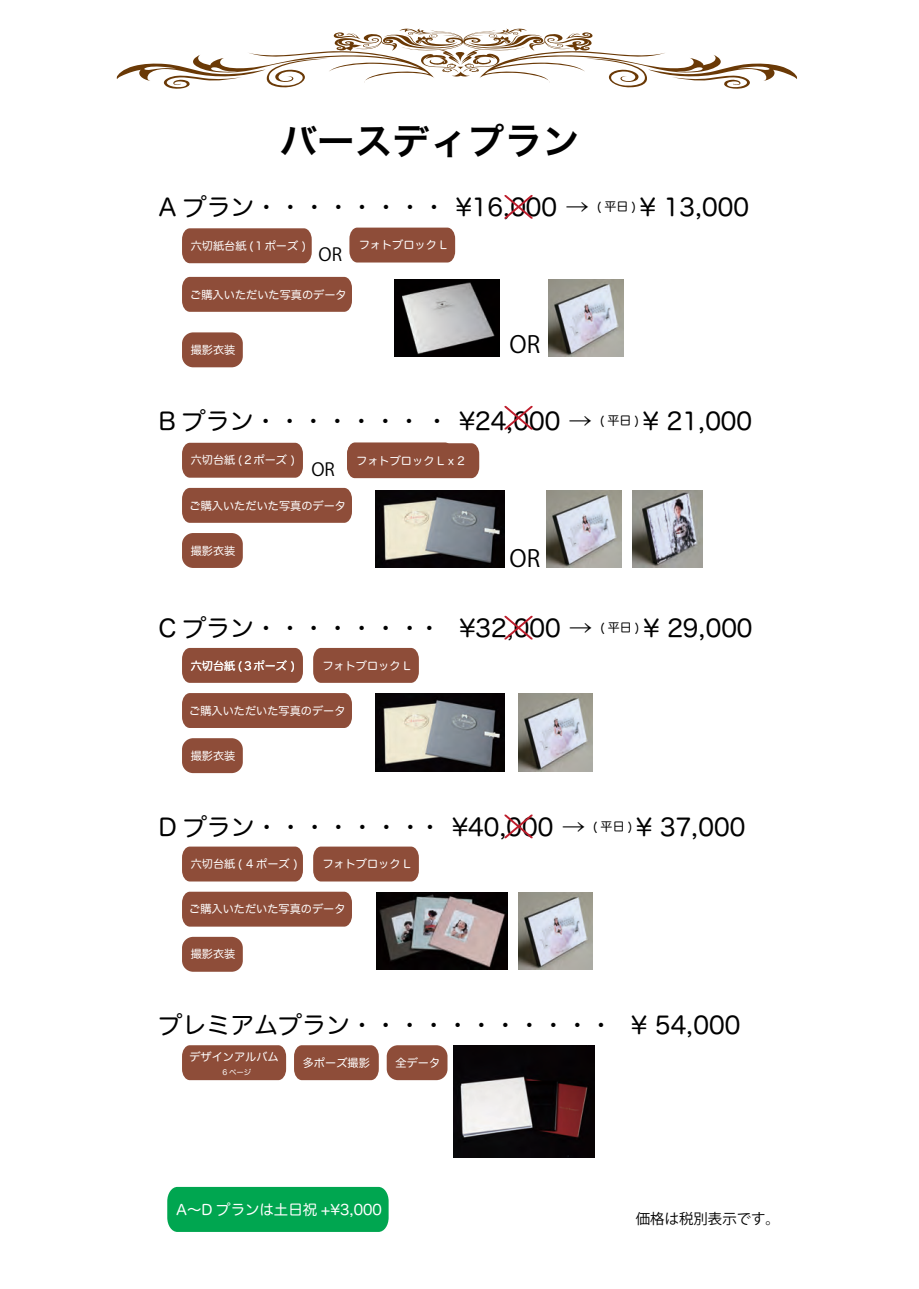
<style>
.page{position:relative;width:919px;height:1289px;background:#fff}
.page>*{position:absolute;margin:0;border:0;box-sizing:border-box;transform-origin:0 0}
.t1{font:64.95px "BRG Penji Koibumi";color:#be1d2c;scale:1.18 1}
.t2{font:37.5px "Hira Kaku Pro N W6";color:#000}
.t3{font:23.85px "Hira Maru Pro N W4";color:#000}
.t4{font:23.4px "Koz Go Pr 6 N";color:#000}
.t5{font:17.85px "Koz Go Pr 6 N";color:#000}
.t6{font:14.4px "Hira Maru Pro N W4";color:#fff}
.t7{font:14.4px "Koz Go Pr 6 N";color:#000}
.t8{font:11.1px "Hira Maru Pro N W4";color:#fff}
.t9{font:7.5px "Hira Maru Pro N W4";color:#fff}
</style>
<div class="page">
<div style="left:167px;top:1186px;width:221px;height:45px;background:#00a650"></div>
<div style="left:386px;top:1045px;width:61px;height:35px;background:#8e4d39;border-radius:11px"></div>
<div style="left:294px;top:1045px;width:85px;height:35px;background:#8e4d39"></div>
<div style="left:182px;top:1045px;width:104px;height:35px;background:#8e4d39"></div>
<img style="left:453px;top:1045px;width:141px;height:112px">
<div style="left:182px;top:533px;width:61px;height:35px;background:#8e4d39;border-radius:11px"></div>
<div style="left:182px;top:443px;width:121px;height:34px;background:#8e4d39"></div>
<img style="left:546px;top:490px;width:75px;height:77px">
<img style="left:632px;top:490px;width:70px;height:77px">
<img style="left:375px;top:490px;width:130px;height:77px">
<img style="left:375px;top:693px;width:130px;height:78px">
<div style="left:182px;top:488px;width:170px;height:35px;background:#8e4d39"></div>
<div style="left:182px;top:738px;width:61px;height:35px;background:#8e4d39;border-radius:11px"></div>
<img style="left:518px;top:693px;width:75px;height:78px">
<div style="left:313px;top:648px;width:106px;height:35px;background:#8e4d39"></div>
<div style="left:182px;top:648px;width:121px;height:35px;background:#8e4d39"></div>
<div style="left:182px;top:693px;width:170px;height:35px;background:#8e4d39"></div>
<div style="left:182px;top:936px;width:61px;height:35px;background:#8e4d39;border-radius:11px"></div>
<img style="left:376px;top:892px;width:132px;height:77px">
<img style="left:518px;top:892px;width:75px;height:77px">
<div style="left:313px;top:846px;width:106px;height:35px;background:#8e4d39"></div>
<div style="left:182px;top:846px;width:121px;height:35px;background:#8e4d39"></div>
<div style="left:182px;top:891px;width:170px;height:35px;background:#8e4d39"></div>
<div style="left:182px;top:277px;width:170px;height:35px;background:#8e4d39"></div>
<div style="left:182px;top:332px;width:61px;height:35px;background:#8e4d39;border-radius:11px"></div>
<img style="left:548px;top:279px;width:75px;height:78px">
<div style="left:182px;top:228px;width:130px;height:35px;background:#8e4d39"></div>
<div style="left:349px;top:227px;width:106px;height:35px;background:#8e4d39"></div>
<img style="left:394px;top:279px;width:105px;height:78px">
<div style="left:347px;top:442px;width:132px;height:36px;background:#8e4d39"></div>
<svg style="left:116px;top:29px;width:681px;height:60px"></svg>
<h2 class="t2" style="left:280px;top:106px;width:301px">バースディプラン</h2>
<h1 class="t1" style="left:480px;top:173px;width:67px">×</h1>
<h3 class="t3" style="left:159px;top:186px;width:592px">A プラン・・・・・・・・ ¥16,000 → <sup>(</sup> <sup>平日</sup> <sup>)</sup> ¥ 13,000</h3>
<p class="t8" style="left:191px;top:236px;width:117px">六切紙台紙 (１ポーズ )</p>
<p class="t8" style="left:358px;top:235px;width:90px">フォトブロック L</p>
<h3 class="t5" style="left:318px;top:244px;width:25px">OR</h3>
<p class="t8" style="left:190px;top:285px;width:158px">ご購入いただいた写真のデータ</p>
<p class="t8" style="left:191px;top:340px;width:46px">撮影衣装</p>
<h3 class="t4" style="left:509px;top:331px;width:32px">OR</h3>
<h1 class="t1" style="left:480px;top:384px;width:67px">×</h1>
<h3 class="t3" style="left:159px;top:400px;width:595px">B プラン・・・・・・・ ・ ¥24,000 → <sup>(</sup> <sup>平日</sup> <sup>)</sup> ¥ 21,000</h3>
<p class="t8" style="left:191px;top:450px;width:106px">六切台紙 (２ポーズ )</p>
<h3 class="t5" style="left:311px;top:459px;width:25px">OR</h3>
<p class="t8" style="left:190px;top:496px;width:158px">ご購入いただいた写真のデータ</p>
<p class="t8" style="left:356px;top:451px;width:110px">フォトブロック L x 2</p>
<p class="t8" style="left:191px;top:541px;width:46px">撮影衣装</p>
<h3 class="t4" style="left:509px;top:544px;width:32px">OR</h3>
<h1 class="t1" style="left:480px;top:594px;width:67px">×</h1>
<h3 class="t3" style="left:159px;top:607px;width:595px">C プラン・・・・・・・ ・ ¥32,000 → <sup>(</sup> <sup>平日</sup> <sup>)</sup> ¥ 29,000</h3>
<p class="t8" style="left:191px;top:655px;width:106px">六切台紙 (３ポーズ )</p>
<p class="t8" style="left:322px;top:655px;width:90px">フォトブロック L</p>
<p class="t8" style="left:189px;top:701px;width:158px">ご購入いただいた写真のデータ</p>
<p class="t8" style="left:191px;top:746px;width:46px">撮影衣装</p>
<h1 class="t1" style="left:480px;top:792px;width:67px">×</h1>
<h3 class="t3" style="left:159px;top:806px;width:588px">D プラン・・・・・・・ ・ ¥40,000 → <sup>(</sup> <sup>平日</sup> <sup>)</sup> ¥ 37,000</h3>
<p class="t8" style="left:191px;top:854px;width:108px">六切台紙 ( 4 ポーズ )</p>
<p class="t8" style="left:322px;top:854px;width:90px">フォトブロック L</p>
<p class="t8" style="left:189px;top:899px;width:158px">ご購入いただいた写真のデータ</p>
<p class="t8" style="left:191px;top:944px;width:46px">撮影衣装</p>
<h3 class="t3" style="left:159px;top:1004px;width:583px">プレミアムプラン・・・・・・・・・・・ ¥ 54,000</h3>
<p class="t8" style="left:189px;top:1047px;width:91px">デザインアルバム</p>
<p class="t9" style="left:222px;top:1065px;width:38px">6 ページ　</p>
<p class="t8" style="left:303px;top:1053px;width:69px">多ポーズ撮影</p>
<p class="t8" style="left:395px;top:1053px;width:46px">全データ</p>
<p class="t6" style="left:176px;top:1196px;width:207px">A～D プランは土日祝 +¥3,000</p>
<p class="t7" style="left:636px;top:1210px;width:145px">価格は税別表示です。</p>
</div>
